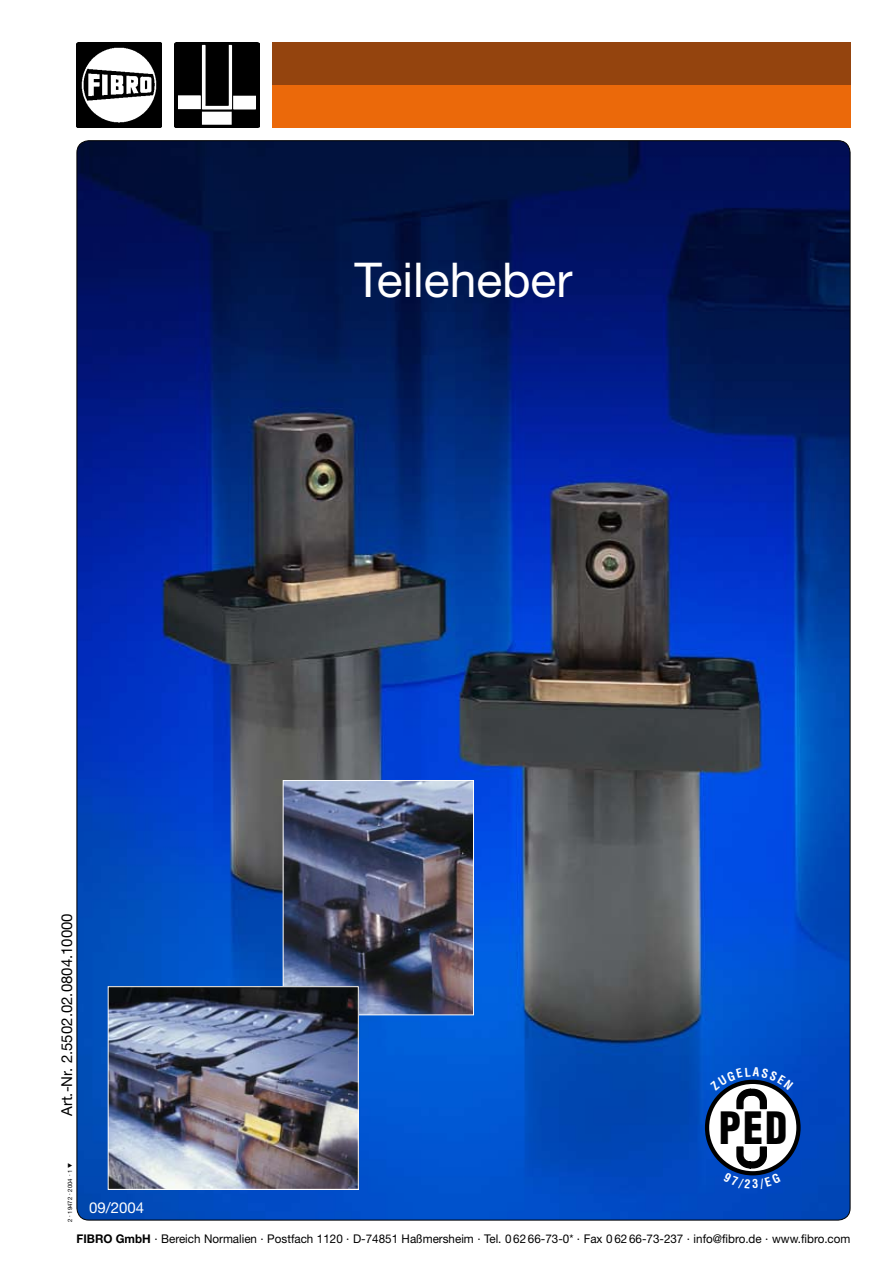
<style>
.page{position:relative;width:893px;height:1263px;background:#fff}
.page>*{position:absolute;margin:0;border:0;box-sizing:border-box;transform-origin:0 0}
.t1{font:48px "Helvetica Neue";color:#fff}
.t2{font:900 condensed 43.5px "Helvetica";color:#000;scale:.92 1}
.t3{font:15px "Helvetica Neue";color:#000}
.t4{font:15px "Helvetica Neue";color:#fff}
.t5{font:12px "Helvetica Neue";color:#000}
.t6{font:6px "Helvetica Neue";color:#000}
.s1{font-weight:700}
</style>
<div class="page">
<img style="left:77px;top:141px;width:773px;height:1079px;border-radius:12px">
<svg style="left:77px;top:43px;width:85px;height:85px"></svg>
<img style="left:174px;top:43px;width:85px;height:85px">
<div style="left:272px;top:43px;width:578px;height:42px;background:#94440e"></div>
<div style="left:272px;top:85px;width:578px;height:43px;background:#eb690a"></div>
<div style="left:707px;top:1082px;width:91px;height:91px;background:#fff;border-radius:50%"></div>
<div style="left:705px;top:1080px;width:96px;height:95px;border:4px solid #000;border-radius:50%"></div>
<img style="left:285px;top:782px;width:187px;height:231px">
<div style="left:283px;top:780px;width:191px;height:235px;border:1px solid #fff"></div>
<img style="left:110px;top:988px;width:247px;height:200px">
<div style="left:108px;top:986px;width:251px;height:204px;border:1px solid #fff"></div>
<svg style="left:710px;top:1067px;width:84px;height:43px"></svg>
<svg style="left:723px;top:1146px;width:58px;height:43px"></svg>
<p class="t3" style="left:58px;top:1116px;width:204px;rotate:-90deg">Art.-Nr. 2.5502.02.0804.10000</p>
<h1 class="t1" style="left:355px;top:252px;width:219px">Teileheber</h1>
<h2 class="t2" style="left:719px;top:1101px;width:76px">PED</h2>
<p class="t6" style="left:66px;top:1222px;width:54px;rotate:-90deg">2 . 19472 . 2004 . 1</p>
<p class="t4" style="left:89px;top:1199px;width:57px">09/2004</p>
<p class="t5" style="left:77px;top:1231px;width:775px"><span class="s1">FIBRO GmbH</span> · Bereich Normalien · Postfach 1120 · D-74851 Haßmersheim · Tel. 0 62 66-73-0* · Fax 0 62 66-73-237 · info@fibro.de · www.fibro.com</p>
</div>
